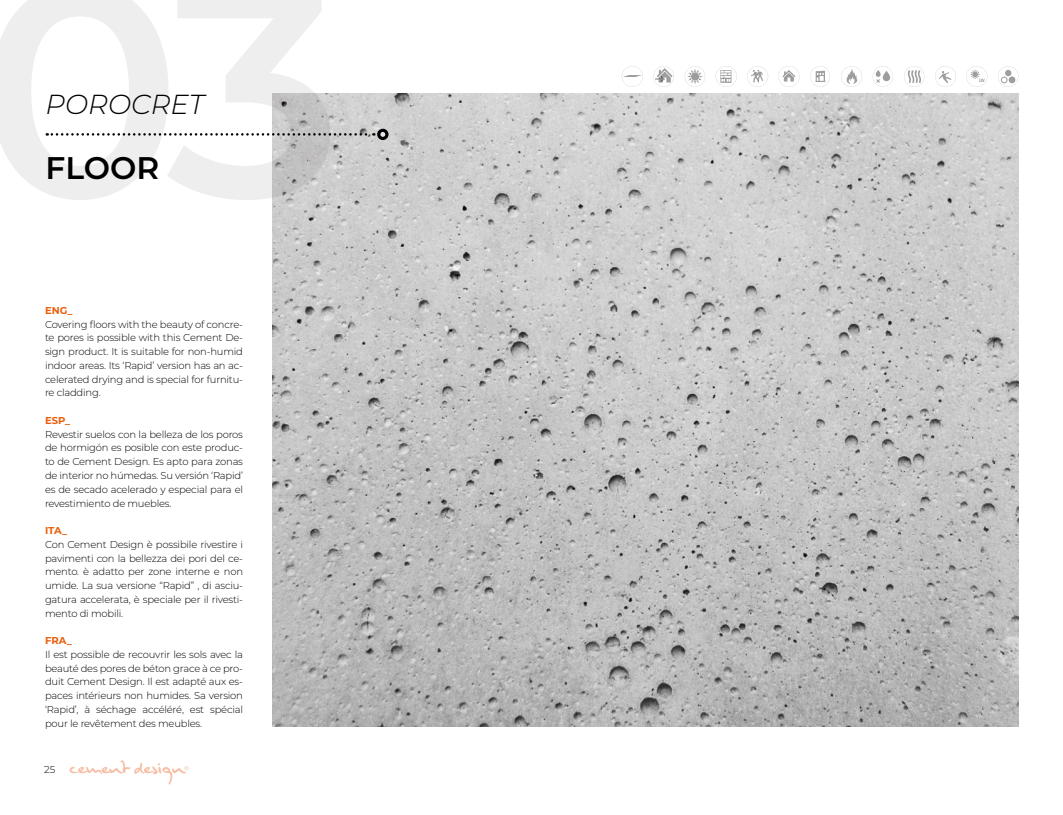
<style>
.page{position:relative;width:1063px;height:815px;background:#fff}
.page>*{position:absolute;margin:0;border:0;box-sizing:border-box;transform-origin:0 0}
.t1{font:600 302.5px "Montserrat";color:#190703}
.t2{font:600 31.25px "Montserrat";color:#000}
.t3{font:italic 300 27.5px "Montserrat";color:#000}
.t4{font:300 10px/13.8px "Montserrat";letter-spacing:-.02em;color:#000;text-align:justify}
.t5{font:700 10px "Montserrat";color:#ea5f0b}
.t6{font:5px "Source Sans Pro";color:#646363}
</style>
<div class="page">
<svg style="left:69px;top:760px;width:120px;height:25px"></svg>
<img style="left:273px;top:94px;width:745px;height:632px">
<svg style="left:47px;top:133px;width:327px;height:3px"></svg>
<div style="left:377px;top:129px;width:12px;height:11px;background:#000;border-radius:50%"></div>
<svg style="left:380px;top:132px;width:5px;height:5px"></svg>
<svg style="left:622px;top:66px;width:21px;height:21px"></svg>
<svg style="left:653px;top:66px;width:21px;height:21px"></svg>
<svg style="left:685px;top:66px;width:20px;height:21px"></svg>
<svg style="left:716px;top:66px;width:21px;height:21px"></svg>
<svg style="left:778px;top:66px;width:21px;height:21px"></svg>
<svg style="left:810px;top:66px;width:20px;height:21px"></svg>
<svg style="left:841px;top:66px;width:21px;height:21px"></svg>
<svg style="left:873px;top:66px;width:20px;height:21px"></svg>
<svg style="left:904px;top:66px;width:20px;height:21px"></svg>
<svg style="left:935px;top:66px;width:21px;height:21px"></svg>
<svg style="left:966px;top:66px;width:21px;height:21px"></svg>
<svg style="left:998px;top:66px;width:20px;height:21px"></svg>
<svg style="left:747px;top:66px;width:21px;height:21px"></svg>
<h1 class="t1" style="left:-22px;top:-125px;width:366px">03</h1>
<h3 class="t3" style="left:46px;top:86px;width:160px">POROCRET</h3>
<h2 class="t2" style="left:46px;top:145px;width:115px">FLOOR</h2>
<p class="t5" style="left:45px;top:303px;width:29px">ENG_</p>
<p class="t4" style="left:45px;top:317px;width:200px">Covering floors with the beauty of concre&shy;te pores is possible with this Cement De&shy;sign product. It is suitable for non-humid indoor areas. Its ‘Rapid’ version has an ac&shy;celerated drying and is special for furnitu&shy;re cladding.</p>
<p class="t5" style="left:45px;top:413px;width:27px">ESP_</p>
<p class="t4" style="left:45px;top:427px;width:200px">Revestir suelos con la belleza de los poros de hormigón es posible con este produc&shy;to de Cement Design. Es apto para zonas de interior no húmedas. Su versión ‘Rapid’ es de secado acelerado y especial para el revestimiento de muebles.</p>
<p class="t5" style="left:45px;top:523px;width:24px">ITA_</p>
<p class="t4" style="left:45px;top:537px;width:200px">Con Cement Design è possibile rivestire i pavimenti con la bellezza dei pori del ce&shy;mento. è adatto per zone interne e non umide. La sua versione “Rapid” , di asciu&shy;gatura accelerata, è speciale per il rivesti&shy;mento di mobili.</p>
<p class="t5" style="left:45px;top:633px;width:28px">FRA_</p>
<p class="t4" style="left:45px;top:647px;width:200px">Il est possible de recouvrir les sols avec la beauté des pores de béton grace à ce pro&shy;duit Cement Design. Il est adapté aux es&shy;paces intérieurs non humides. Sa version ‘Rapid’, à séchage accéléré, est spécial pour le revêtement des meubles.</p>
<p class="t4" style="left:44px;top:763px;width:13px">25</p>
<p class="t6" style="left:979px;top:77px;width:7px">UV</p>
</div>
